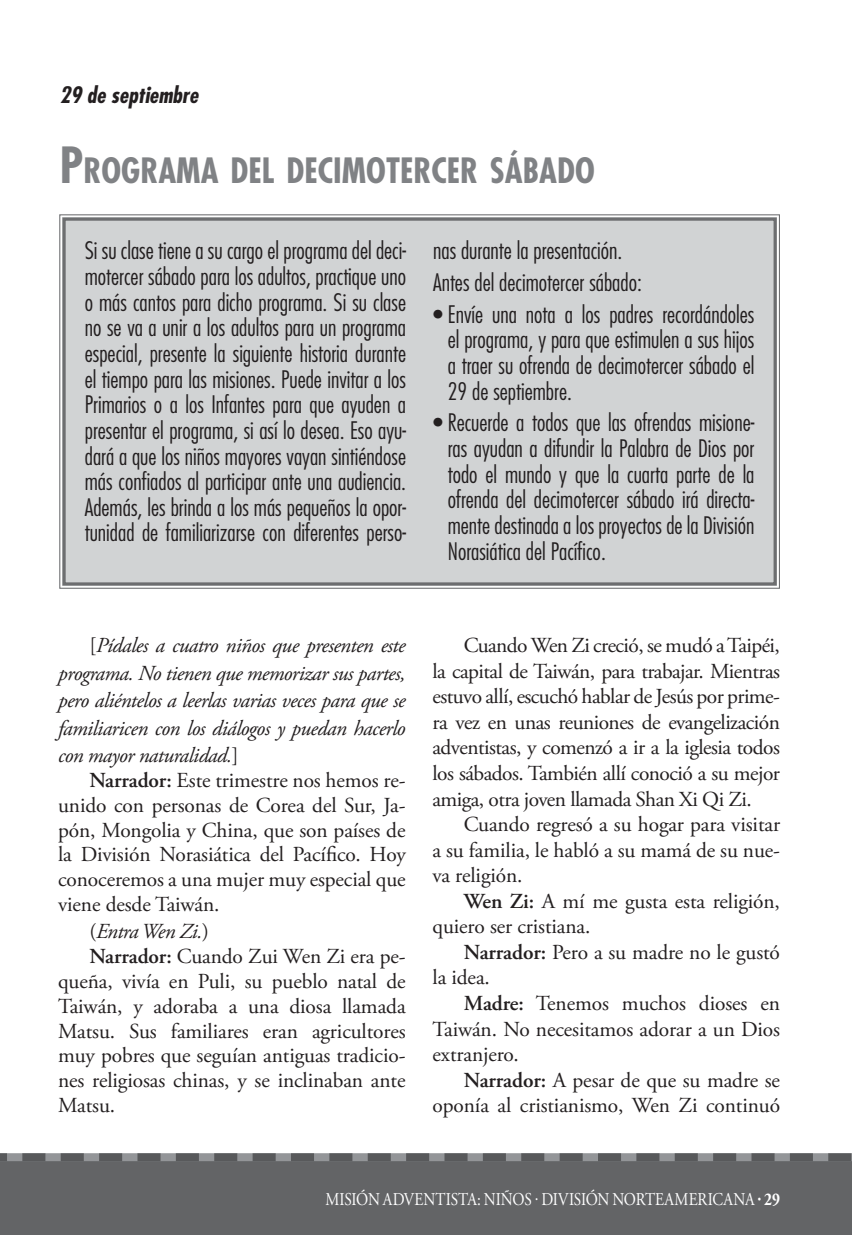
<style>
.page{position:relative;width:852px;height:1235px;background:#fff}
.page>*{position:absolute;margin:0;border:0;box-sizing:border-box;transform-origin:0 0}
.t1{font:700 condensed 33.98px "Futura Std";color:#808285}
.t2{font:300 condensed 23.4px/25.7px "Futura Std";color:#231f20;text-align:justify}
.t3{font:italic 700 condensed 22.05px "Futura Std";color:#231f20}
.t4{font:21.38px/25.7px "Adobe Garamond Pro";letter-spacing:-.005em;color:#231f20;text-align:justify}
.t5{font:italic 21.38px/27.4px "Adobe Garamond Pro";letter-spacing:-.025em;color:#231f20;text-align:justify}
.t6{font:18px "Adobe Garamond Pro";color:#fff;scale:.85 1}
.s1{font-size:48.6px}
.s2{font-style:normal}
.s3{font-weight:600}
.s4{font-weight:700}
</style>
<div class="page">
<div style="left:0;top:1153px;width:852px;height:82px;background:#636466"></div>
<svg style="left:0;top:1153px;width:851px;height:8px;background:#727376"></svg>
<div style="left:59px;top:214px;width:721px;height:375px;background:#d1d3d4"></div>
<div style="left:62px;top:217px;width:715px;height:368px;border:3px solid #6d6e70"></div>
<p class="t3" style="left:60px;top:85px;width:140px">29 de septiembre</p>
<h1 class="t1" style="left:60px;top:152px;width:536px"><span class="s1">P</span>ROGRAMA DEL DECIMOTERCER SÁBADO</h1>
<p class="t2" style="left:85px;top:240px;width:323px">Si su clase tiene a su cargo el programa del deci&shy;motercer sábado para los adultos, practique uno o más cantos para dicho programa. Si su clase no se va a unir a los adultos para un programa especial, presente la siguiente historia durante el tiempo para las misiones. Puede invitar a los Primarios o a los Infantes para que ayuden a presentar el programa, si así lo desea. Eso ayu&shy;dará a que los niños mayores vayan sintiéndose más confiados al participar ante una audiencia.<br>Además, les brinda a los más pequeños la opor&shy;tunidad de familiarizarse con diferentes perso-</p>
<p class="t2" style="left:433px;top:236px;width:210px;line-height:31.7px">nas durante la presentación.<br>Antes del decimotercer sábado:</p>
<p class="t2" style="left:448px;top:303px;width:308px;text-indent:-15px">• Envíe una nota a los padres recordándoles el programa, y para que estimulen a sus hijos a traer su ofrenda de decimotercer sábado el 29 de septiembre.</p>
<p class="t2" style="left:448px;top:412px;width:308px;text-indent:-15px">• Recuerde a todos que las ofrendas misione&shy;ras ayudan a difundir la Palabra de Dios por todo el mundo y que la cuarta parte de la ofrenda del decimotercer sábado irá directa&shy;mente destinada a los proyectos de la División Norasiática del Pacífico.</p>
<p class="t5" style="left:58px;top:632px;width:349px;text-indent:31px"><span class="s2">[</span>Pídales a cuatro niños que presenten este programa. No tienen que memorizar sus partes, pero aliéntelos a leerlas varias veces para que se familiaricen con los diálogos y puedan hacerlo con mayor naturalidad.<span class="s2">]</span></p>
<p class="t4" style="left:58px;top:768px;width:349px;line-height:24.8px;text-indent:31px"><span class="s3">Narrador:</span> Este trimestre nos hemos re&shy;unido con personas de Corea del Sur, Ja&shy;pón, Mongolia y China, que son países de la División Norasiática del Pacífico. Hoy conoceremos a una mujer muy especial que viene desde Taiwán.</p>
<p class="t5" style="left:89px;top:919px;width:121px"><span class="s2">(</span>Entra Wen Zi.<span class="s2">)</span></p>
<p class="t4" style="left:89px;top:944px;width:318px"><span class="s3">Narrador:</span> Cuando Zui Wen Zi era pe-</p>
<p class="t4" style="left:58px;top:969px;width:349px">queña, vivía en Puli, su pueblo natal de</p>
<p class="t4" style="left:58px;top:994px;width:349px">Taiwán, y adoraba a una diosa llamada</p>
<p class="t4" style="left:58px;top:1019px;width:349px">Matsu. Sus familiares eran agricultores</p>
<p class="t4" style="left:58px;top:1043px;width:349px">muy pobres que seguían antiguas tradicio-</p>
<p class="t4" style="left:58px;top:1068px;width:349px">nes religiosas chinas, y se inclinaban ante</p>
<p class="t4" style="left:58px;top:1093px;width:59px">Matsu.</p>
<p class="t4" style="left:433px;top:633px;width:349px;text-indent:31px">Cuando Wen Zi creció, se mudó a Taipéi, la capital de Taiwán, para trabajar. Mientras estuvo allí, escuchó hablar de Jesús por prime&shy;ra vez en unas reuniones de evangelización adventistas, y comenzó a ir a la iglesia todos los sábados. También allí conoció a su mejor amiga, otra joven llamada Shan Xi Qi Zi.</p>
<p class="t4" style="left:433px;top:812px;width:349px;text-indent:31px">Cuando regresó a su hogar para visitar a su familia, le habló a su mamá de su nue&shy;va religión.</p>
<p class="t4" style="left:433px;top:889px;width:349px;text-indent:31px"><span class="s3">Wen Zi:</span> A mí me gusta esta religión, quiero ser cristiana.</p>
<p class="t4" style="left:433px;top:940px;width:349px;text-indent:31px"><span class="s3">Narrador:</span> Pero a su madre no le gustó la idea.</p>
<p class="t4" style="left:433px;top:991px;width:349px;text-indent:31px"><span class="s3">Madre:</span> Tenemos muchos dioses en Taiwán. No necesitamos adorar a un Dios extranjero.</p>
<p class="t4" style="left:433px;top:1068px;width:349px;text-align:right"><span class="s3">Narrador:</span> A pesar de que su madre se oponía al cristianismo, Wen Zi continuó</p>
<p class="t6" style="left:251px;top:1190px;width:593px">MISIÓN ADVENTISTA: NIÑOS · DIVISIÓN NORASIÁTICA DEL PACÍFICO</p>
<p class="t6" style="left:325px;top:1190px;width:536px">MISIÓN ADVENTISTA: NIÑOS · DIVISIÓN NORTEAMERICANA <span class="s4">· 29</span></p>
</div>
